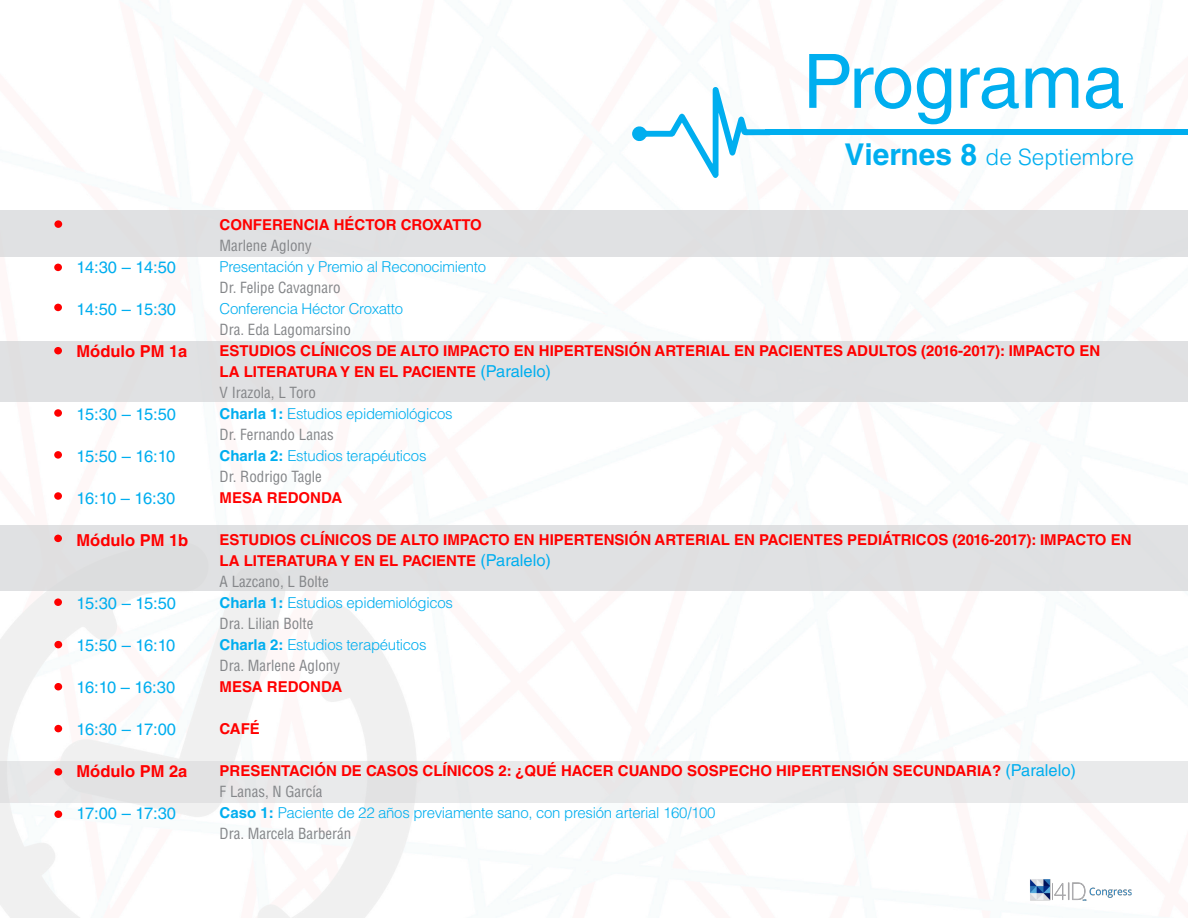
<style>
.page{position:relative;width:1188px;height:918px;background:#fff}
.page>*{position:absolute;margin:0;border:0;box-sizing:border-box;transform-origin:0 0}
.t1{font:75px "Helvetica LT Std";letter-spacing:-.01em;color:#00aeef}
.t2{font:300 22.5px "Helvetica LT Std";color:#00aeef}
.t3{font:16.5px "Helvetica LT Std";letter-spacing:-.04em;color:#00aeef}
.t4{font:700 16.5px "Helvetica LT Std";color:#f00}
.t5{font:700 15px/21px "Helvetica LT Std";color:#f00}
.t6{font:300 15px "Helvetica LT Std";letter-spacing:-.02em;color:#00aeef}
.t7{font:condensed 15px "Helvetica LT Std";color:#848689}
.s1{font-weight:700;font-size:30px}
.s2{font-weight:400;font-size:16.5px;color:#00aeef}
.s3{font-weight:700}
</style>
<div class="page">
<img style="left:0;top:263px;width:1188px;height:655px">
<svg style="left:632px;top:87px;width:138px;height:91px"></svg>
<div style="left:766px;top:129px;width:422px;height:6px;background:#00aeef"></div>
<hr style="left:0;top:417px;width:1px;height:49px;background:#d4d5d7">
<div style="left:0;top:210px;width:1188px;height:47px;background:#e0e1e3"></div>
<div style="left:0;top:526px;width:1188px;height:65px;background:#e0e1e3"></div>
<hr style="left:0;top:207px;width:1px;height:46px;background:#d4d5d7">
<hr style="left:0;top:591px;width:1px;height:41px;background:#d4d5d7">
<div style="left:0;top:341px;width:1188px;height:60px;background:#e0e1e3"></div>
<div style="left:0;top:761px;width:1188px;height:41px;background:#e9eaeb"></div>
<img style="left:1029px;top:878px;width:104px;height:22px">
<div style="left:54px;top:220px;width:8px;height:8px;background:#f00;border-radius:50%"></div>
<div style="left:54px;top:264px;width:8px;height:7px;background:#f00;border-radius:50%"></div>
<div style="left:54px;top:347px;width:8px;height:7px;background:#f00;border-radius:50%"></div>
<div style="left:54px;top:409px;width:8px;height:8px;background:#f00;border-radius:50%"></div>
<div style="left:54px;top:492px;width:8px;height:8px;background:#f00;border-radius:50%"></div>
<div style="left:54px;top:598px;width:8px;height:8px;background:#f00;border-radius:50%"></div>
<div style="left:54px;top:535px;width:8px;height:7px;background:#f00;border-radius:50%"></div>
<div style="left:54px;top:304px;width:8px;height:7px;background:#f00;border-radius:50%"></div>
<div style="left:54px;top:451px;width:8px;height:8px;background:#f00;border-radius:50%"></div>
<div style="left:54px;top:641px;width:8px;height:7px;background:#f00;border-radius:50%"></div>
<div style="left:54px;top:683px;width:8px;height:7px;background:#f00;border-radius:50%"></div>
<div style="left:54px;top:768px;width:8px;height:8px;background:#f00;border-radius:50%"></div>
<div style="left:54px;top:810px;width:8px;height:8px;background:#f00;border-radius:50%"></div>
<div style="left:54px;top:725px;width:8px;height:7px;background:#f00;border-radius:50%"></div>
<p class="t3" style="left:77px;top:258px;width:101px">14:30 – 14:50</p>
<p class="t3" style="left:77px;top:300px;width:101px">14:50 – 15:30</p>
<p class="t4" style="left:77px;top:341px;width:112px">Módulo PM 1a</p>
<p class="t3" style="left:77px;top:405px;width:101px">15:30 – 15:50</p>
<p class="t3" style="left:77px;top:447px;width:100px">15:50 – 16:10</p>
<p class="t3" style="left:77px;top:489px;width:100px">16:10 – 16:30</p>
<p class="t4" style="left:77px;top:530px;width:113px">Módulo PM 1b</p>
<p class="t3" style="left:77px;top:594px;width:101px">15:30 – 15:50</p>
<p class="t3" style="left:77px;top:636px;width:100px">15:50 – 16:10</p>
<p class="t3" style="left:77px;top:678px;width:100px">16:10 – 16:30</p>
<p class="t3" style="left:77px;top:720px;width:101px">16:30 – 17:00</p>
<p class="t4" style="left:77px;top:761px;width:112px">Módulo PM 2a</p>
<p class="t3" style="left:77px;top:804px;width:101px">17:00 – 17:30</p>
<p class="t1" style="left:803px;top:38px;width:324px">Programa</p>
<p class="t2" style="left:844px;top:143px;width:291px"><span class="s1">Viernes 8</span> de Septiembre</p>
<p class="t5" style="left:220px;top:214px;width:264px">CONFERENCIA HÉCTOR CROXATTO</p>
<p class="t7" style="left:220px;top:236px;width:94px">Marlene Aglony</p>
<p class="t6" style="left:220px;top:257px;width:268px">Presentación y Premio al Reconocimiento</p>
<p class="t7" style="left:220px;top:278px;width:122px">Dr. Felipe Cavagnaro</p>
<p class="t6" style="left:220px;top:299px;width:185px">Conferencia Héctor Croxatto</p>
<p class="t7" style="left:220px;top:320px;width:133px">Dra. Eda Lagomarsino</p>
<p class="t5" style="left:220px;top:340px;width:882px">ESTUDIOS CLÍNICOS DE ALTO IMPACTO EN HIPERTENSIÓN ARTERIAL EN PACIENTES ADULTOS (2016-2017): IMPACTO EN</p>
<p class="t5" style="left:220px;top:361px;width:333px">LA LITERATURA Y EN EL PACIENTE <span class="s2">(Paralelo)</span></p>
<p class="t7" style="left:220px;top:383px;width:98px">V Irazola, L Toro</p>
<p class="t6" style="left:220px;top:404px;width:235px"><span class="s3">Charla 1:</span> Estudios epidemiológicos</p>
<p class="t7" style="left:220px;top:425px;width:116px">Dr. Fernando Lanas</p>
<p class="t6" style="left:220px;top:446px;width:208px"><span class="s3">Charla 2:</span> Estudios terapéuticos</p>
<p class="t7" style="left:220px;top:467px;width:104px">Dr. Rodrigo Tagle</p>
<p class="t5" style="left:220px;top:487px;width:124px">MESA REDONDA</p>
<p class="t5" style="left:220px;top:529px;width:913px">ESTUDIOS CLÍNICOS DE ALTO IMPACTO EN HIPERTENSIÓN ARTERIAL EN PACIENTES PEDIÁTRICOS (2016-2017): IMPACTO EN<br>LA LITERATURA Y EN EL PACIENTE <span class="s2">(Paralelo)</span></p>
<p class="t7" style="left:220px;top:572px;width:111px">A Lazcano, L Bolte</p>
<p class="t6" style="left:220px;top:593px;width:235px"><span class="s3">Charla 1:</span> Estudios epidemiológicos</p>
<p class="t7" style="left:220px;top:614px;width:95px">Dra. Lilian Bolte</p>
<p class="t6" style="left:220px;top:635px;width:208px"><span class="s3">Charla 2:</span> Estudios terapéuticos</p>
<p class="t7" style="left:220px;top:656px;width:122px">Dra. Marlene Aglony</p>
<p class="t5" style="left:220px;top:676px;width:124px">MESA REDONDA</p>
<p class="t5" style="left:220px;top:718px;width:42px">CAFÉ</p>
<p class="t5" style="left:220px;top:760px;width:858px">PRESENTACIÓN DE CASOS CLÍNICOS 2: ¿QUÉ HACER CUANDO SOSPECHO HIPERTENSIÓN SECUNDARIA? <span class="s2">(Paralelo)</span></p>
<p class="t7" style="left:220px;top:782px;width:104px">F Lanas, N García</p>
<p class="t6" style="left:220px;top:803px;width:498px"><span class="s3">Caso 1:</span> Paciente de 22 años previamente sano, con presión arterial 160/100</p>
<p class="t7" style="left:220px;top:824px;width:133px">Dra. Marcela Barberán</p>
</div>
